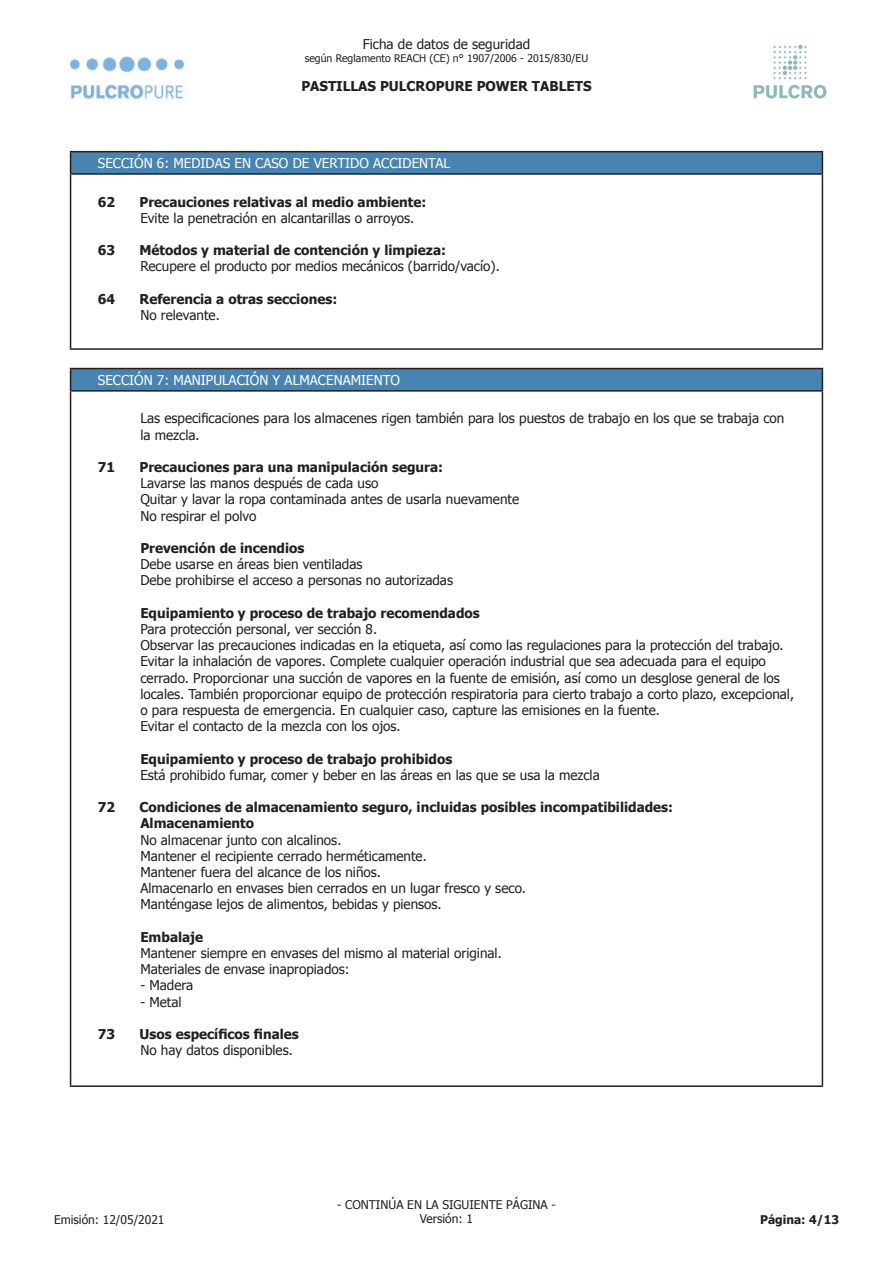
<style>
.page{position:relative;width:893px;height:1263px;background:#fff}
.page>*{position:absolute;margin:0;border:0;box-sizing:border-box;transform-origin:0 0}
.t1{font:13.5px/16.2px "Tahoma";color:#231f20}
.t2{font:700 13.5px/16.2px "Tahoma";color:#231f20}
.t3{font:13.5px "Tahoma";color:#fff}
.t4{font:12px "Tahoma";color:#231f20}
.t5{font:700 12px "Tahoma";color:#231f20}
.t6{font:10.5px "Tahoma";color:#231f20}
</style>
<div class="page">
<img style="left:70px;top:56px;width:115px;height:45px">
<img style="left:753px;top:44px;width:74px;height:55px">
<div style="left:71px;top:152px;width:751px;height:22px;background:#4784b2"></div>
<hr style="left:70px;top:151px;width:753px;height:1px;background:#231f20">
<svg style="left:70px;top:152px;width:1px;height:21px"></svg>
<svg style="left:822px;top:152px;width:1px;height:21px"></svg>
<hr style="left:70px;top:173px;width:753px;height:2px;background:#231f20">
<hr style="left:70px;top:175px;width:1px;height:173px;background:#231f20">
<hr style="left:822px;top:175px;width:1px;height:173px;background:#231f20">
<hr style="left:70px;top:348px;width:753px;height:2px;background:#231f20">
<div style="left:71px;top:368px;width:751px;height:23px;background:#4784b2"></div>
<hr style="left:70px;top:368px;width:753px;height:1px;background:#231f20">
<svg style="left:70px;top:369px;width:1px;height:21px"></svg>
<svg style="left:822px;top:369px;width:1px;height:21px"></svg>
<hr style="left:70px;top:390px;width:753px;height:2px;background:#231f20">
<hr style="left:70px;top:392px;width:1px;height:693px;background:#231f20">
<hr style="left:822px;top:392px;width:1px;height:693px;background:#231f20">
<hr style="left:70px;top:1085px;width:753px;height:2px;background:#231f20">
<p class="t1" style="left:363px;top:36px;width:169px">Ficha de datos de seguridad</p>
<p class="t6" style="left:305px;top:51px;width:285px">según Reglamento REACH (CE) n° 1907/2006 - 2015/830/EU</p>
<p class="t2" style="left:301px;top:77px;width:292px">PASTILLAS PULCROPURE POWER TABLETS</p>
<p class="t3" style="left:98px;top:154px;width:354px">SECCIÓN 6: MEDIDAS EN CASO DE VERTIDO ACCIDENTAL</p>
<p class="t2" style="left:98px;top:193px;width:19px">62</p>
<p class="t2" style="left:140px;top:193px;width:288px">Precauciones relativas al medio ambiente:</p>
<p class="t1" style="left:140px;top:209px;width:276px">Evite la penetración en alcantarillas o arroyos.</p>
<p class="t2" style="left:98px;top:241px;width:19px">63</p>
<p class="t2" style="left:140px;top:241px;width:308px">Métodos y material de contención y limpieza:</p>
<p class="t1" style="left:140px;top:258px;width:361px">Recupere el producto por medios mecánicos (barrido/vacío).</p>
<p class="t2" style="left:98px;top:290px;width:19px">64</p>
<p class="t2" style="left:140px;top:290px;width:199px">Referencia a otras secciones:</p>
<p class="t1" style="left:140px;top:306px;width:81px">No relevante.</p>
<p class="t3" style="left:98px;top:371px;width:304px">SECCIÓN 7: MANIPULACIÓN Y ALMACENAMIENTO</p>
<p class="t1" style="left:140px;top:410px;width:646px">Las especificaciones para los almacenes rigen también para los puestos de trabajo en los que se trabaja con la mezcla.</p>
<p class="t2" style="left:98px;top:458px;width:19px">71</p>
<p class="t2" style="left:140px;top:458px;width:305px">Precauciones para una manipulación segura:</p>
<p class="t1" style="left:140px;top:475px;width:380px">Lavarse las manos después de cada uso<br>Quitar y lavar la ropa contaminada antes de usarla nuevamente<br>No respirar el polvo</p>
<p class="t2" style="left:140px;top:539px;width:166px">Prevención de incendios</p>
<p class="t1" style="left:140px;top:556px;width:314px">Debe usarse en áreas bien ventiladas<br>Debe prohibirse el acceso a personas no autorizadas</p>
<p class="t2" style="left:140px;top:604px;width:341px">Equipamiento y proceso de trabajo recomendados</p>
<p class="t1" style="left:140px;top:620px;width:655px">Para protección personal, ver sección 8.<br>Observar las precauciones indicadas en la etiqueta, así como las regulaciones para la protección del trabajo.<br>Evitar la inhalación de vapores. Complete cualquier operación industrial que sea adecuada para el equipo cerrado. Proporcionar una succión de vapores en la fuente de emisión, así como un desglose general de los locales. También proporcionar equipo de protección respiratoria para cierto trabajo a corto plazo, excepcional, o para respuesta de emergencia. En cualquier caso, capture las emisiones en la fuente.<br>Evitar el contacto de la mezcla con los ojos.</p>
<p class="t2" style="left:140px;top:750px;width:313px">Equipamiento y proceso de trabajo prohibidos</p>
<p class="t1" style="left:140px;top:766px;width:461px">Está prohibido fumar, comer y beber en las áreas en las que se usa la mezcla</p>
<p class="t2" style="left:98px;top:798px;width:19px">72</p>
<p class="t2" style="left:140px;top:798px;width:535px">Condiciones de almacenamiento seguro, incluidas posibles incompatibilidades:<br>Almacenamiento</p>
<p class="t1" style="left:140px;top:831px;width:387px">No almacenar junto con alcalinos.<br>Mantener el recipiente cerrado herméticamente.<br>Mantener fuera del alcance de los niños.<br>Almacenarlo en envases bien cerrados en un lugar fresco y seco.<br>Manténgase lejos de alimentos, bebidas y piensos.</p>
<p class="t2" style="left:140px;top:928px;width:64px">Embalaje</p>
<p class="t1" style="left:140px;top:944px;width:363px">Mantener siempre en envases del mismo al material original.<br>Materiales de envase inapropiados:</p>
<p class="t1" style="left:140px;top:977px;width:54px">- Madera</p>
<p class="t1" style="left:140px;top:993px;width:43px">- Metal</p>
<p class="t2" style="left:98px;top:1025px;width:19px">73</p>
<p class="t2" style="left:140px;top:1025px;width:161px">Usos específicos finales</p>
<p class="t1" style="left:140px;top:1042px;width:154px">No hay datos disponibles.</p>
<p class="t4" style="left:337px;top:1196px;width:220px">- CONTINÚA EN LA SIGUIENTE PÁGINA -</p>
<p class="t4" style="left:54px;top:1211px;width:112px">Emisión: 12/05/2021</p>
<p class="t4" style="left:420px;top:1210px;width:55px">Versión: 1</p>
<p class="t5" style="left:760px;top:1211px;width:80px">Página: 4/13</p>
</div>
